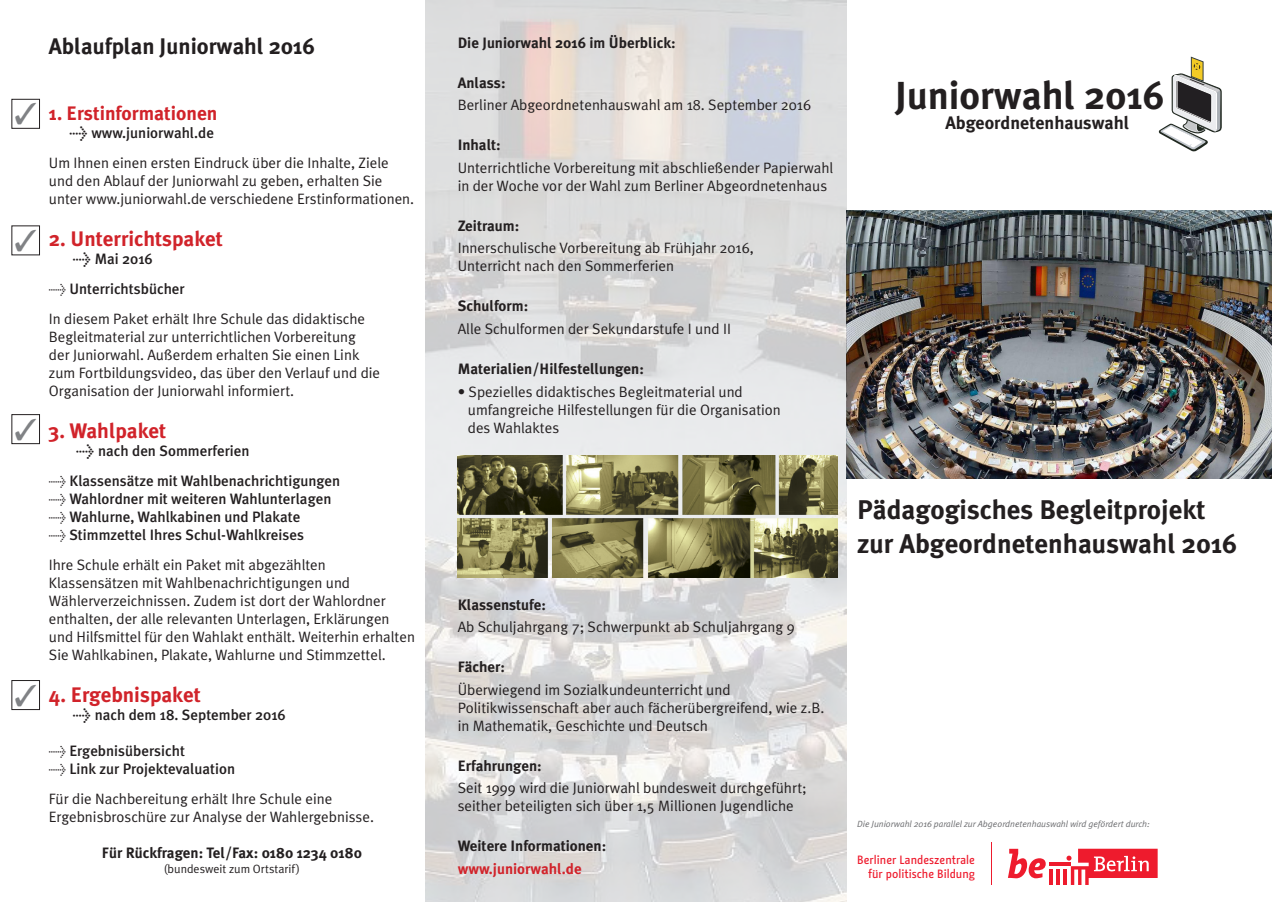
<style>
.page{position:relative;width:1272px;height:902px;background:#fff}
.page>*{position:absolute;margin:0;border:0;box-sizing:border-box;transform-origin:0 0}
.t1{font:700 39px "Meta Plus";color:#231f20}
.t2{font:700 27px "Meta Plus";color:#231f20}
.t3{font:700 22.5px "Meta Plus";color:#231f20}
.t4{font:700 21px "Meta Plus";color:#d1232a}
.t5{font:700 19.5px "Meta Plus";color:#d1232a}
.t6{font:700 18px "Meta Plus";color:#231f20}
.t7{font:15px/18px "Meta Plus Normal";color:#231f20}
.t8{font:500 15px "Meta Plus";color:#231f20}
.t9{font:700 15px "Meta Plus";color:#231f20}
.t10{font:700 15px "Meta Plus";color:#d1232a}
.t11{font:500 12px/13.6px "BMF Change";color:#ee1b2d;text-align:right}
.t12{font:12px "Meta Plus Normal";color:#231f20}
.t13{font:italic 9px "Meta Plus Normal";color:#6c6d70}
.s1{font-family:"Meta Plus Normal";font-weight:400}
</style>
<div class="page">
<img style="left:846px;top:211px;width:425px;height:268px">
<svg style="left:1158px;top:57px;width:63px;height:94px"></svg>
<img style="left:425px;top:0;width:421px;height:901px">
<img style="left:457px;top:455px;width:380px;height:122px">
<div style="left:11px;top:99px;width:29px;height:30px;border:1px solid #231f20"></div>
<div style="left:11px;top:414px;width:29px;height:30px;border:1px solid #231f20"></div>
<div style="left:11px;top:680px;width:29px;height:29px;border:1px solid #231f20"></div>
<svg style="left:1008px;top:848px;width:37px;height:30px"></svg>
<hr style="left:1049px;top:869px;width:3px;height:15px;background:#ee1b2d">
<hr style="left:1056px;top:869px;width:3px;height:15px;background:#ee1b2d">
<hr style="left:1063px;top:869px;width:4px;height:15px;background:#ee1b2d">
<hr style="left:1049px;top:862px;width:21px;height:4px;background:#ee1b2d">
<svg style="left:1066px;top:848px;width:91px;height:36px"></svg>
<hr style="left:990px;top:842px;width:1px;height:42px;background:#ee1b2d">
<p class="t9" style="left:457px;top:34px;width:219px">Die Juniorwahl 2016 im Überblick:</p>
<p class="t9" style="left:457px;top:74px;width:49px">Anlass:</p>
<p class="t7" style="left:457px;top:96px;width:355px">Berliner Abgeordnetenhauswahl am 18. September 2016</p>
<p class="t9" style="left:457px;top:136px;width:45px">Inhalt:</p>
<p class="t7" style="left:457px;top:158px;width:377px">Unterrichtliche Vorbereitung mit abschließender Papierwahl in der Woche vor der Wahl zum Berliner Abgeordnetenhaus</p>
<p class="t9" style="left:457px;top:217px;width:63px">Zeitraum:</p>
<p class="t7" style="left:457px;top:239px;width:297px">Innerschulische Vorbereitung ab Frühjahr 2016,</p>
<p class="t7" style="left:457px;top:257px;width:218px">Unterricht nach den Sommerferien</p>
<p class="t9" style="left:457px;top:297px;width:72px">Schulform:</p>
<p class="t7" style="left:457px;top:319px;width:275px">Alle Schulformen der Sekundarstufe I und II</p>
<p class="t9" style="left:457px;top:360px;width:188px">Materialien/Hilfestellungen:</p>
<p class="t7" style="left:457px;top:382px;width:286px">• Spezielles didaktisches Begleitmaterial und</p>
<p class="t7" style="left:468px;top:400px;width:314px">umfangreiche Hilfestellungen für die Organisation</p>
<p class="t7" style="left:468px;top:418px;width:93px">des Wahlaktes</p>
<p class="t3" style="left:49px;top:33px;width:268px">Ablaufplan Juniorwahl 2016</p>
<p class="t1" style="left:895px;top:72px;width:271px">Juniorwahl 2016</p>
<p class="t5" style="left:49px;top:102px;width:170px">1. Erstinformationen</p>
<p class="t8" style="left:69px;top:124px;width:146px">&gt; www.juniorwahl.de</p>
<p class="t7" style="left:49px;top:153px;width:367px">Um Ihnen einen ersten Eindruck über die Inhalte, Ziele und den Ablauf der Juniorwahl zu geben, erhalten Sie unter www.juniorwahl.de verschiedene Erstinformationen.</p>
<p class="t4" style="left:49px;top:226px;width:175px">2. Unterrichtspaket</p>
<p class="t8" style="left:73px;top:250px;width:82px">&gt; Mai 2016</p>
<p class="t8" style="left:49px;top:280px;width:137px"><span class="s1">&gt;</span> Unterrichtsbücher</p>
<p class="t7" style="left:49px;top:309px;width:333px">In diesem Paket erhält Ihre Schule das didaktische Begleitmaterial zur unterrichtlichen Vorbereitung der Juniorwahl. Außerdem erhalten Sie einen Link zum Fortbildungsvideo, das über den Verlauf und die Organisation der Juniorwahl informiert.</p>
<p class="t4" style="left:49px;top:418px;width:119px">3. Wahlpaket</p>
<p class="t8" style="left:76px;top:442px;width:175px">&gt; nach den Sommerferien</p>
<p class="t8" style="left:49px;top:472px;width:293px"><span class="s1">&gt;</span> Klassensätze mit Wahlbenachrichtigungen</p>
<p class="t8" style="left:49px;top:490px;width:284px"><span class="s1">&gt;</span> Wahlordner mit weiteren Wahlunterlagen</p>
<p class="t8" style="left:49px;top:508px;width:253px"><span class="s1">&gt;</span> Wahlurne, Wahlkabinen und Plakate</p>
<p class="t8" style="left:49px;top:526px;width:257px"><span class="s1">&gt;</span> Stimmzettel Ihres Schul-Wahlkreises</p>
<p class="t7" style="left:49px;top:555px;width:367px">Ihre Schule erhält ein Paket mit abgezählten Klassensätzen mit Wahlbenachrichtigungen und Wählerverzeichnissen. Zudem ist dort der Wahlordner enthalten, der alle relevanten Unterlagen, Erklärungen und Hilfsmittel für den Wahlakt enthält. Weiterhin erhalten Sie Wahlkabinen, Plakate, Wahlurne und Stimmzettel.</p>
<p class="t4" style="left:49px;top:682px;width:153px">4. Ergebnispaket</p>
<p class="t8" style="left:73px;top:706px;width:215px">&gt; nach dem 18. September 2016</p>
<p class="t8" style="left:49px;top:742px;width:137px"><span class="s1">&gt;</span> Ergebnisübersicht</p>
<p class="t8" style="left:49px;top:760px;width:188px"><span class="s1">&gt;</span> Link zur Projektevaluation</p>
<p class="t7" style="left:49px;top:789px;width:326px">Für die Nachbereitung erhält Ihre Schule eine<br>Ergebnisbroschüre zur Analyse der Wahlergebnisse.</p>
<p class="t9" style="left:102px;top:844px;width:261px">Für Rückfragen: Tel/Fax: 0180 1234 0180</p>
<p class="t12" style="left:164px;top:862px;width:138px">(bundesweit zum Ortstarif)</p>
<p class="t11" style="left:857px;top:853px;width:119px">Berliner Landeszentrale für politische Bildung</p>
<p class="t6" style="left:945px;top:113px;width:185px">Abgeordnetenhauswahl</p>
<p class="t2" style="left:857px;top:493px;width:349px">Pädagogisches Begleitprojekt</p>
<p class="t2" style="left:857px;top:528px;width:381px">zur Abgeordnetenhauswahl 2016</p>
<p class="t9" style="left:457px;top:595px;width:90px">Klassenstufe:</p>
<p class="t7" style="left:457px;top:617px;width:338px">Ab Schuljahrgang 7; Schwerpunkt ab Schuljahrgang 9</p>
<p class="t9" style="left:457px;top:658px;width:49px">Fächer:</p>
<p class="t7" style="left:457px;top:680px;width:368px">Überwiegend im Sozialkundeunterricht und<br>Politikwissenschaft aber auch fächerübergreifend, wie z.B. in Mathematik, Geschichte und Deutsch</p>
<p class="t9" style="left:457px;top:756px;width:86px">Erfahrungen:</p>
<p class="t7" style="left:457px;top:778px;width:350px">Seit 1999 wird die Juniorwahl bundesweit durchgeführt; seither beteiligten sich über 1,5 Millionen Jugendliche</p>
<p class="t9" style="left:457px;top:837px;width:150px">Weitere Informationen:</p>
<p class="t10" style="left:457px;top:859px;width:125px">www.juniorwahl.de</p>
<p class="t13" style="left:857px;top:818px;width:294px">Die Juniorwahl 2016 parallel zur Abgeordnetenhauswahl wird gefördert durch:</p>
</div>
